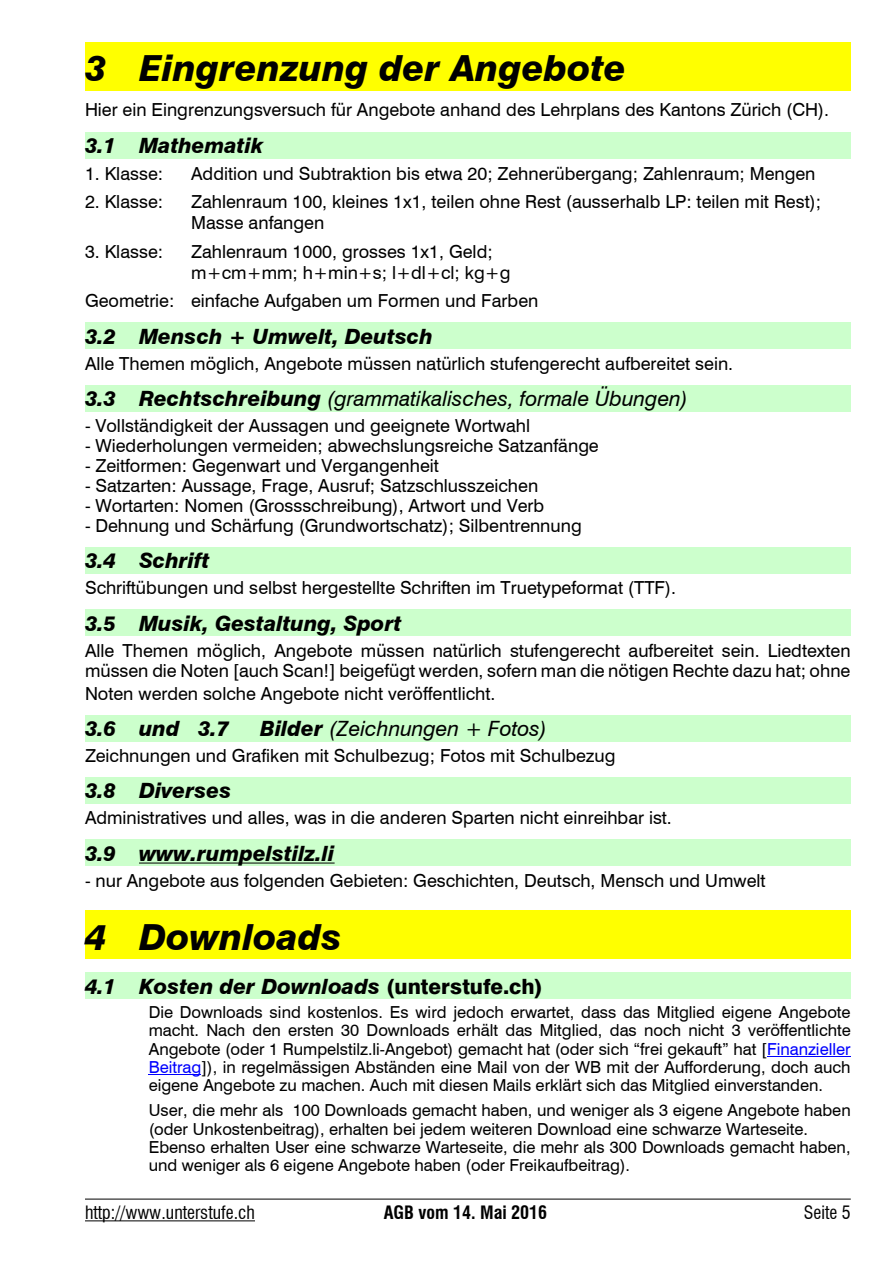
<style>
.page{position:relative;width:893px;height:1263px;background:#fff}
.page>*{position:absolute;margin:0;border:0;box-sizing:border-box;transform-origin:0 0}
.t1{font:italic 800 36px "Swiss 721 BT";color:#000}
.t2{font:italic 800 21px "Swiss 721 BT";color:#000}
.t3{font:italic 21px "Swiss 721 BT";color:#000}
.t4{font:18px/21px "Swiss 721 BT";color:#000}
.t5{font:condensed 18px "Swiss 721 BT";color:#000}
.t6{font:700 condensed 18px "Swiss 721 BT";color:#000}
.t7{font:16.5px/18.3px "Swiss 721 BT";letter-spacing:-.005em;color:#000;text-align:justify}
.s1{font-weight:800}
.s2{font-style:normal}
.s3{color:#00f}
</style>
<div class="page">
<div style="left:85px;top:42px;width:765px;height:48px;background:#ff0"></div>
<div style="left:85px;top:132px;width:765px;height:27px;background:#cfc"></div>
<div style="left:85px;top:322px;width:765px;height:27px;background:#cfc"></div>
<div style="left:85px;top:385px;width:765px;height:27px;background:#cfc"></div>
<div style="left:85px;top:547px;width:765px;height:27px;background:#cfc"></div>
<div style="left:85px;top:609px;width:765px;height:27px;background:#cfc"></div>
<div style="left:85px;top:715px;width:765px;height:27px;background:#cfc"></div>
<div style="left:85px;top:777px;width:765px;height:27px;background:#cfc"></div>
<div style="left:85px;top:839px;width:765px;height:27px;background:#cfc"></div>
<hr style="left:139px;top:863px;width:195px;height:1px;background:#000">
<div style="left:85px;top:911px;width:765px;height:48px;background:#ff0"></div>
<div style="left:85px;top:972px;width:765px;height:27px;background:#cfc"></div>
<hr style="left:767px;top:1056px;width:83px;height:1px;background:#00f">
<hr style="left:149px;top:1075px;width:52px;height:1px;background:#00f">
<hr style="left:85px;top:1199px;width:765px;height:1px;background:#000">
<hr style="left:85px;top:1221px;width:170px;height:1px;background:#000">
<h1 class="t1" style="left:85px;top:47px;width:542px">3 Eingrenzung der Angebote</h1>
<p class="t4" style="left:85px;top:99px;width:745px">Hier ein Eingrenzungsversuch für Angebote anhand des Lehrplans des Kantons Zürich (CH).</p>
<p class="t2" style="left:85px;top:133px;width:180px">3.1 Mathematik</p>
<p class="t4" style="left:85px;top:163px;width:80px">1. Klasse:</p>
<p class="t4" style="left:191px;top:163px;width:625px">Addition und Subtraktion bis etwa 20; Zehnerübergang; Zahlenraum; Mengen</p>
<p class="t4" style="left:85px;top:191px;width:80px">2. Klasse:</p>
<p class="t4" style="left:191px;top:191px;width:631px">Zahlenraum 100, kleines 1x1, teilen ohne Rest (ausserhalb LP: teilen mit Rest);<br>Masse anfangen</p>
<p class="t4" style="left:85px;top:241px;width:80px">3. Klasse:</p>
<p class="t4" style="left:191px;top:241px;width:321px">Zahlenraum 1000, grosses 1x1, Geld; m+cm+mm; h+min+s; l+dl+cl; kg+g</p>
<p class="t4" style="left:85px;top:290px;width:455px">Geometrie: einfache Aufgaben um Formen und Farben</p>
<p class="t2" style="left:85px;top:324px;width:349px">3.2 Mensch + Umwelt, Deutsch</p>
<p class="t4" style="left:85px;top:353px;width:649px">Alle Themen möglich, Angebote müssen natürlich stufengerecht aufbereitet sein.</p>
<p class="t3" style="left:85px;top:386px;width:604px"><span class="s1">3.3 Rechtschreibung</span> (grammatikalisches, formale Übungen)</p>
<p class="t4" style="left:85px;top:415px;width:446px">- Vollständigkeit der Aussagen und geeignete Wortwahl</p>
<p class="t4" style="left:85px;top:435px;width:515px">- Wiederholungen vermeiden; abwechslungsreiche Satzanfänge</p>
<p class="t4" style="left:85px;top:455px;width:355px">- Zeitformen: Gegenwart und Vergangenheit</p>
<p class="t4" style="left:85px;top:475px;width:455px">- Satzarten: Aussage, Frage, Ausruf; Satzschlusszeichen</p>
<p class="t4" style="left:85px;top:495px;width:460px">- Wortarten: Nomen (Grossschreibung), Artwort und Verb</p>
<p class="t4" style="left:85px;top:515px;width:498px">- Dehnung und Schärfung (Grundwortschatz); Silbentrennung</p>
<p class="t2" style="left:85px;top:548px;width:126px">3.4 Schrift</p>
<p class="t4" style="left:85px;top:577px;width:592px">Schriftübungen und selbst hergestellte Schriften im Truetypeformat (TTF).</p>
<p class="t2" style="left:85px;top:611px;width:318px">3.5 Musik, Gestaltung, Sport</p>
<p class="t4" style="left:85px;top:640px;width:767px;line-height:20px">Alle Themen möglich, Angebote müssen natürlich stufengerecht aufbereitet sein. Liedtexten müssen die Noten [auch Scan!] beigefügt werden, sofern man die nötigen Rechte dazu hat; ohne</p>
<p class="t4" style="left:85px;top:683px;width:412px">Noten werden solche Angebote nicht veröffentlicht.</p>
<p class="t2" style="left:85px;top:716px;width:146px">3.6 und 3.7</p>
<p class="t3" style="left:260px;top:716px;width:288px"><span class="s1">Bilder</span> (Zeichnungen + Fotos)</p>
<p class="t4" style="left:85px;top:745px;width:532px">Zeichnungen und Grafiken mit Schulbezug; Fotos mit Schulbezug</p>
<p class="t2" style="left:85px;top:778px;width:148px">3.8 Diverses</p>
<p class="t4" style="left:85px;top:807px;width:588px">Administratives und alles, was in die anderen Sparten nicht einreihbar ist.</p>
<p class="t2" style="left:85px;top:841px;width:251px">3.9 www.rumpelstilz.li</p>
<p class="t4" style="left:85px;top:870px;width:682px">- nur Angebote aus folgenden Gebieten: Geschichten, Deutsch, Mensch und Umwelt</p>
<h1 class="t1" style="left:85px;top:915px;width:258px">4 Downloads</h1>
<p class="t2" style="left:85px;top:973px;width:459px">4.1 Kosten der Downloads <span class="s2">(unterstufe.ch)</span></p>
<p class="t7" style="left:149px;top:1003px;width:703px">Die Downloads sind kostenlos. Es wird jedoch erwartet, dass das Mitglied eigene Angebote macht. Nach den ersten 30 Downloads erhält das Mitglied, das noch nicht 3 veröffentlichte Angebote (oder 1 Rumpelstilz.li-Angebot) gemacht hat (oder sich “frei gekauft” hat [<span class="s3">Finanzieller Beitrag</span>]), in regelmässigen Abständen eine Mail von der WB mit der Aufforderung, doch auch eigene Angebote zu machen. Auch mit diesen Mails erklärt sich das Mitglied einverstanden.</p>
<p class="t7" style="left:149px;top:1101px;width:703px;text-align:left">User, die mehr als 100 Downloads gemacht haben, und weniger als 3 eigene Angebote haben (oder Unkostenbeitrag), erhalten bei jedem weiteren Download eine schwarze Warteseite.<br>Ebenso erhalten User eine schwarze Warteseite, die mehr als 300 Downloads gemacht haben, und weniger als 6 eigene Angebote haben (oder Freikaufbeitrag).</p>
<p class="t5" style="left:85px;top:1202px;width:171px">http://www.unterstufe.ch</p>
<p class="t6" style="left:384px;top:1202px;width:165px">AGB vom 14. Mai 2016</p>
<p class="t5" style="left:803px;top:1202px;width:48px">Seite 5</p>
</div>
